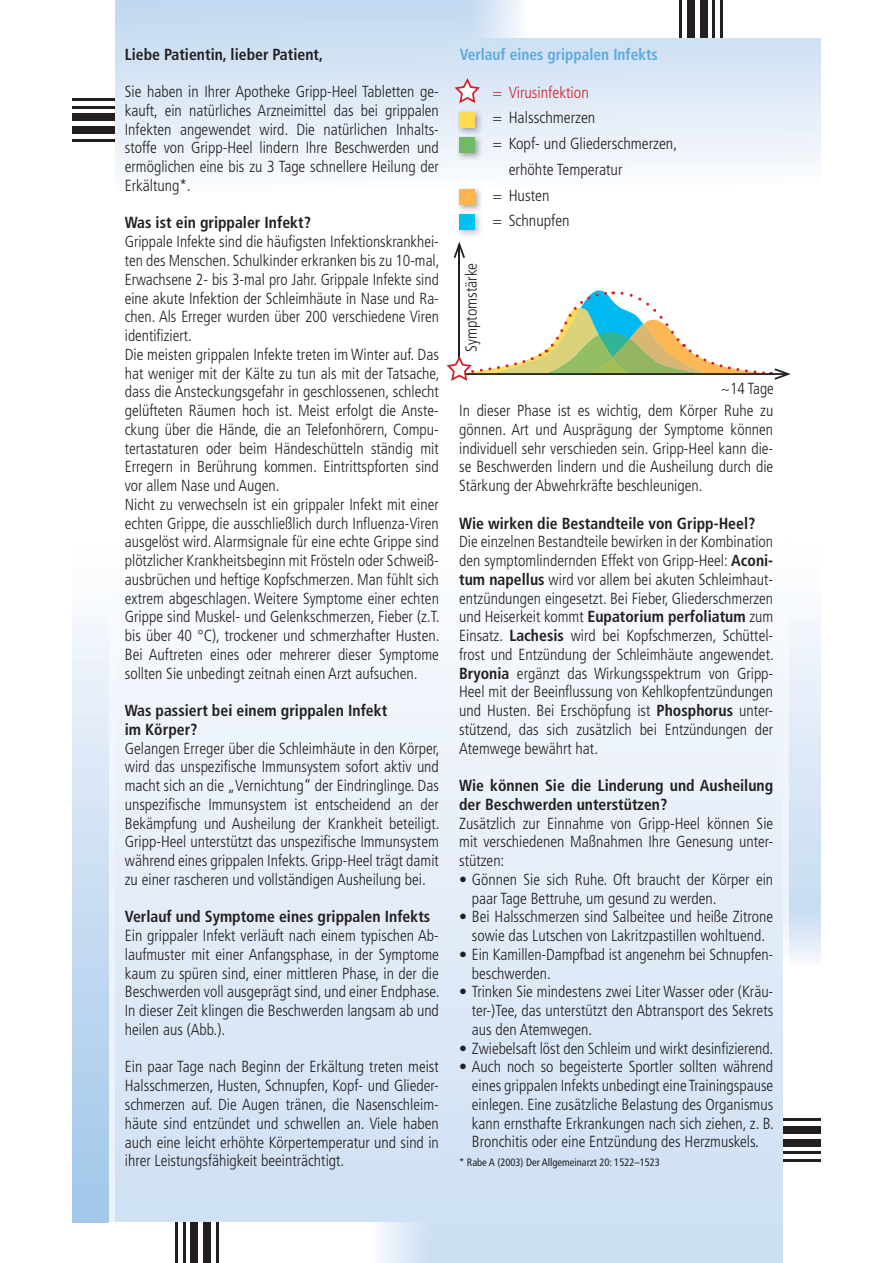
<style>
.page{position:relative;width:893px;height:1263px;background:#fff}
.page>*{position:absolute;margin:0;border:0;box-sizing:border-box;transform-origin:0 0}
.t1{font:300 condensed 16.05px/18.8px "Frutiger LT";color:#231f20;text-align:justify}
.t2{font:700 condensed 16.05px/18.8px "Frutiger LT";color:#231f20}
.t3{font:700 condensed 16.05px "Frutiger LT";color:#5da9dd;scale:.96 1}
.t4{font:300 condensed 16.05px "Frutiger LT";color:#d2232a}
.t5{font:300 condensed 16.05px "Frutiger LT";color:#231f20;scale:.96 1}
.t6{font:condensed 10.65px "Frutiger LT";color:#231f20}
.s1{font-weight:700}
</style>
<div class="page">
<svg style="left:115px;top:656px;width:668px;height:607px;background:#e0eaf7"></svg>
<img style="left:788px;top:619px;width:32px;height:277px">
<svg style="left:115px;top:0;width:705px;height:173px;background:#dde9f6"></svg>
<img style="left:370px;top:1222px;width:71px;height:41px">
<div style="left:72px;top:1222px;width:298px;height:41px;background:#fff"></div>
<img style="left:783px;top:896px;width:37px;height:66px">
<img style="left:456px;top:0;width:71px;height:38px">
<div style="left:527px;top:0;width:293px;height:38px;background:#fff"></div>
<img style="left:72px;top:622px;width:38px;height:600px">
<img style="left:456px;top:109px;width:27px;height:52px">
<div style="left:459px;top:112px;width:16px;height:15px;background:#ffdb4f"></div>
<svg style="left:456px;top:134px;width:27px;height:1px"></svg>
<div style="left:459px;top:138px;width:16px;height:15px;background:#70b965"></div>
<img style="left:458px;top:188px;width:23px;height:23px">
<div style="left:459px;top:189px;width:16px;height:16px;background:#fcb64c"></div>
<img style="left:458px;top:213px;width:23px;height:23px">
<div style="left:459px;top:214px;width:16px;height:15px;background:#00c0f3"></div>
<svg style="left:453px;top:76px;width:28px;height:29px"></svg>
<hr style="left:458px;top:244px;width:2px;height:131px;background:#231f20">
<svg style="left:453px;top:242px;width:12px;height:16px"></svg>
<svg style="left:446px;top:290px;width:345px;height:91px"></svg>
<hr style="left:175px;top:1222px;width:3px;height:41px;background:#231f20">
<hr style="left:183px;top:1222px;width:3px;height:41px;background:#231f20">
<div style="left:191px;top:1222px;width:7px;height:41px;background:#231f20"></div>
<div style="left:203px;top:1222px;width:8px;height:41px;background:#231f20"></div>
<hr style="left:216px;top:1222px;width:2px;height:41px;background:#231f20">
<hr style="left:783px;top:1159px;width:37px;height:3px;background:#231f20">
<hr style="left:783px;top:1151px;width:37px;height:3px;background:#231f20">
<div style="left:783px;top:1139px;width:37px;height:7px;background:#231f20"></div>
<div style="left:783px;top:1126px;width:37px;height:8px;background:#231f20"></div>
<hr style="left:783px;top:1118px;width:37px;height:3px;background:#231f20">
<hr style="left:720px;top:0;width:2px;height:38px;background:#231f20">
<hr style="left:712px;top:0;width:3px;height:38px;background:#231f20">
<div style="left:699px;top:0;width:8px;height:38px;background:#231f20"></div>
<div style="left:687px;top:0;width:7px;height:38px;background:#231f20"></div>
<hr style="left:679px;top:0;width:3px;height:38px;background:#231f20">
<hr style="left:72px;top:98px;width:43px;height:3px;background:#231f20">
<hr style="left:72px;top:106px;width:43px;height:2px;background:#231f20">
<div style="left:72px;top:113px;width:43px;height:8px;background:#231f20"></div>
<div style="left:72px;top:126px;width:43px;height:8px;background:#231f20"></div>
<hr style="left:72px;top:139px;width:43px;height:2px;background:#231f20">
<p class="t2" style="left:125px;top:46px;width:200px">Liebe Patientin, lieber Patient,</p>
<p class="t1" style="left:125px;top:84px;width:315px">Sie haben in Ihrer Apotheke Gripp-Heel Tabletten ge&shy;kauft, ein natürliches Arzneimittel das bei grippalen Infekten angewendet wird. Die natürlichen Inhalts&shy;stoffe von Gripp-Heel lindern Ihre Beschwerden und ermöglichen eine bis zu 3 Tage schnellere Heilung der Erkältung*.</p>
<p class="t2" style="left:125px;top:215px;width:188px">Was ist ein grippaler Infekt?</p>
<p class="t1" style="left:125px;top:234px;width:316px;text-align:left">Grippale Infekte sind die häufigsten Infektionskrankhei&shy;ten des Menschen. Schulkinder erkranken bis zu 10-mal, Erwachsene 2- bis 3-mal pro Jahr. Grippale Infekte sind eine akute Infektion der Schleimhäute in Nase und Ra&shy;chen. Als Erreger wurden über 200 verschiedene Viren identifiziert.<br>Die meisten grippalen Infekte treten im Winter auf. Das hat weniger mit der Kälte zu tun als mit der Tatsache, dass die Ansteckungsgefahr in geschlossenen, schlecht gelüfteten Räumen hoch ist. Meist erfolgt die Anste&shy;ckung über die Hände, die an Telefonhörern, Compu&shy;tertastaturen oder beim Händeschütteln ständig mit Erregern in Berührung kommen. Eintrittspforten sind vor allem Nase und Augen.<br>Nicht zu verwechseln ist ein grippaler Infekt mit einer echten Grippe, die ausschließlich durch Influenza-Viren ausgelöst wird. Alarmsignale für eine echte Grippe sind plötzlicher Krankheitsbeginn mit Frösteln oder Schweiß&shy;ausbrüchen und heftige Kopfschmerzen. Man fühlt sich extrem abgeschlagen. Weitere Symptome einer echten Grippe sind Muskel- und Gelenkschmerzen, Fieber (z.T. bis über 40 °C), trockener und schmerzhafter Husten.<br>Bei Auftreten eines oder mehrerer dieser Symptome sollten Sie unbedingt zeitnah einen Arzt aufsuchen.</p>
<p class="t2" style="left:125px;top:703px;width:264px">Was passiert bei einem grippalen Infekt im Körper?</p>
<p class="t1" style="left:125px;top:740px;width:316px">Gelangen Erreger über die Schleimhäute in den Körper, wird das unspezifische Immunsystem sofort aktiv und macht sich an die „Vernichtung“ der Eindringlinge. Das unspezifische Immunsystem ist entscheidend an der Bekämpfung und Ausheilung der Krankheit beteiligt.<br>Gripp-Heel unterstützt das unspezifische Immunsystem während eines grippalen Infekts. Gripp-Heel trägt damit zu einer rascheren und vollständigen Ausheilung bei.</p>
<p class="t2" style="left:125px;top:909px;width:307px">Verlauf und Symptome eines grippalen Infekts</p>
<p class="t1" style="left:125px;top:928px;width:316px">Ein grippaler Infekt verläuft nach einem typischen Ab&shy;laufmuster mit einer Anfangsphase, in der Symptome kaum zu spüren sind, einer mittleren Phase, in der die Beschwerden voll ausgeprägt sind, und einer Endphase.<br>In dieser Zeit klingen die Beschwerden langsam ab und heilen aus (Abb.).</p>
<p class="t1" style="left:125px;top:1059px;width:315px">Ein paar Tage nach Beginn der Erkältung treten meist Halsschmerzen, Husten, Schnupfen, Kopf- und Glieder&shy;schmerzen auf. Die Augen tränen, die Nasenschleim&shy;häute sind entzündet und schwellen an. Viele haben auch eine leicht erhöhte Körpertemperatur und sind in ihrer Leistungsfähigkeit beeinträchtigt.</p>
<p class="t3" style="left:459px;top:47px;width:208px">Verlauf eines grippalen Infekts</p>
<p class="t4" style="left:492px;top:85px;width:98px">= Virusinfektion</p>
<p class="t1" style="left:492px;top:110px;width:104px">= Halsschmerzen</p>
<p class="t1" style="left:492px;top:135px;width:186px">= Kopf- und Gliederschmerzen,</p>
<p class="t1" style="left:508px;top:161px;width:115px">erhöhte Temperatur</p>
<p class="t1" style="left:492px;top:187px;width:58px">= Husten</p>
<p class="t1" style="left:492px;top:213px;width:79px">= Schnupfen</p>
<p class="t1" style="left:463px;top:352px;width:91px;rotate:-90deg">Symptomstärke</p>
<p class="t5" style="left:720px;top:382px;width:57px">~14 Tage</p>
<p class="t1" style="left:459px;top:402px;width:315px">In dieser Phase ist es wichtig, dem Körper Ruhe zu gönnen. Art und Ausprägung der Symptome können individuell sehr verschieden sein. Gripp-Heel kann die&shy;se Beschwerden lindern und die Ausheilung durch die Stärkung der Abwehrkräfte beschleunigen.</p>
<p class="t2" style="left:459px;top:515px;width:298px">Wie wirken die Bestandteile von Gripp-Heel?</p>
<p class="t1" style="left:459px;top:534px;width:316px">Die einzelnen Bestandteile bewirken in der Kombination den symptomlindernden Effekt von Gripp-Heel: <span class="s1">Aconi&shy;tum napellus</span> wird vor allem bei akuten Schleimhaut&shy;entzündungen eingesetzt. Bei Fieber, Gliederschmerzen und Heiserkeit kommt <span class="s1">Eupatorium perfoliatum</span> zum Einsatz. <span class="s1">Lachesis</span> wird bei Kopfschmerzen, Schüttel&shy;frost und Entzündung der Schleimhäute angewendet.<br><span class="s1">Bryonia</span> ergänzt das Wirkungsspektrum von Gripp-Heel mit der Beeinflussung von Kehlkopfentzündungen und Husten. Bei Erschöpfung ist <span class="s1">Phosphorus</span> unter&shy;stützend, das sich zusätzlich bei Entzündungen der Atemwege bewährt hat.</p>
<p class="t2" style="left:459px;top:778px;width:315px">Wie können Sie die Linderung und Ausheilung der Beschwerden unterstützen?</p>
<p class="t1" style="left:459px;top:815px;width:315px">Zusätzlich zur Einnahme von Gripp-Heel können Sie mit verschiedenen Maßnahmen Ihre Genesung unter&shy;stützen:</p>
<p class="t1" style="left:472px;top:871px;width:303px;text-indent:-13px">• Gönnen Sie sich Ruhe. Oft braucht der Körper ein paar Tage Bettruhe, um gesund zu werden.</p>
<p class="t1" style="left:459px;top:909px;width:315px;text-align:center">• Bei Halsschmerzen sind Salbeitee und heiße Zitrone sowie das Lutschen von Lakritzpastillen wohltuend.</p>
<p class="t1" style="left:472px;top:946px;width:303px;text-indent:-13px">• Ein Kamillen-Dampfbad ist angenehm bei Schnupfen&shy;beschwerden.</p>
<p class="t1" style="left:472px;top:984px;width:303px;text-indent:-13px">• Trinken Sie mindestens zwei Liter Wasser oder (Kräu&shy;ter-)Tee, das unterstützt den Abtransport des Sekrets aus den Atemwegen.</p>
<p class="t1" style="left:459px;top:1040px;width:315px">• Zwiebelsaft löst den Schleim und wirkt desinfizierend.</p>
<p class="t1" style="left:472px;top:1059px;width:303px;text-indent:-13px">• Auch noch so begeisterte Sportler sollten während eines grippalen Infekts unbedingt eine Trainingspause einlegen. Eine zusätzliche Belastung des Organismus kann ernsthafte Erkrankungen nach sich ziehen, z. B.<br>Bronchitis oder eine Entzündung des Herzmuskels.</p>
<p class="t6" style="left:459px;top:1156px;width:202px">* Rabe A (2003) Der Allgemeinarzt 20: 1522–1523</p>
</div>
